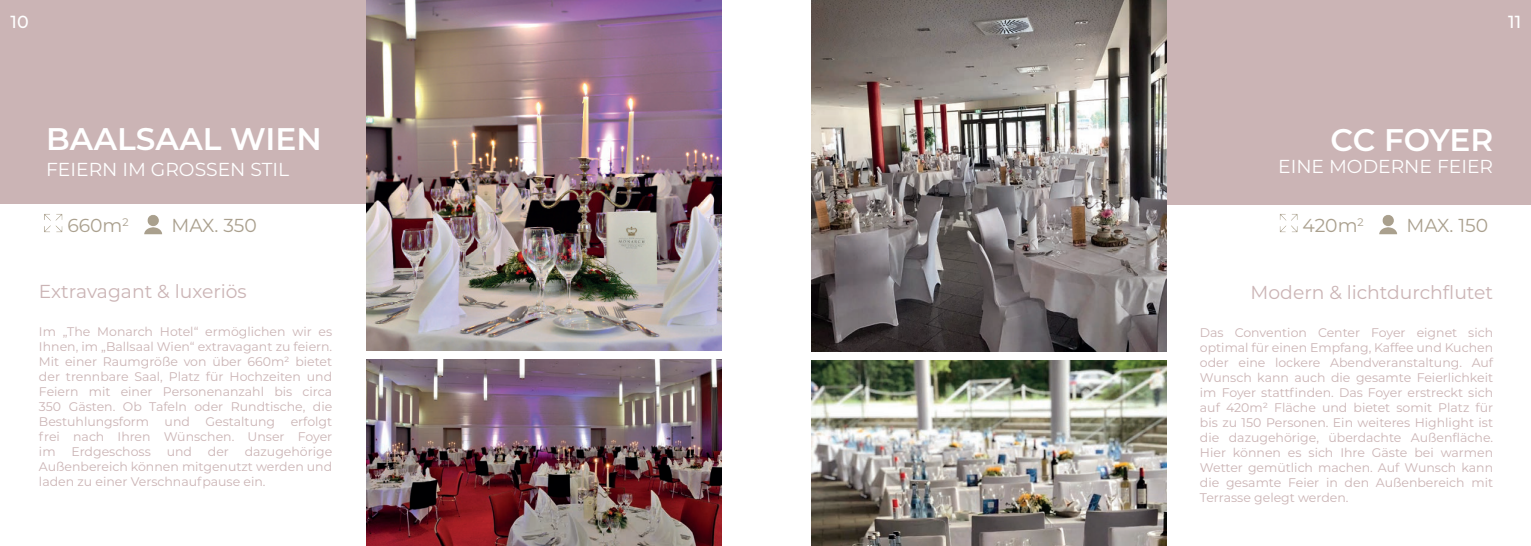
<style>
.page{position:relative;width:1531px;height:546px;background:#fff}
.page>*{position:absolute;margin:0;border:0;box-sizing:border-box;transform-origin:0 0}
.t1{font:600 31.25px "Montserrat";color:#fff}
.t2{font:18.75px "Montserrat";color:#cbb4b5}
.t3{font:18.75px "Montserrat";color:#fff}
.t4{font:18.75px "Montserrat";color:#aaa08e}
.t5{font:500 17.5px "Montserrat";color:#fff}
.t6{font:12.5px/15px "Montserrat";color:#cbb4b5;text-align:justify}
</style>
<div class="page">
<div style="left:0;top:0;width:702px;height:204px;background:#cbb4b5"></div>
<img style="left:367px;top:0;width:354px;height:350px">
<img style="left:367px;top:360px;width:354px;height:186px">
<img style="left:44px;top:214px;width:19px;height:19px">
<img style="left:144px;top:215px;width:18px;height:20px">
<div style="left:811px;top:0;width:720px;height:205px;background:#cbb4b5"></div>
<img style="left:812px;top:0;width:354px;height:351px">
<img style="left:812px;top:361px;width:354px;height:185px">
<img style="left:1279px;top:214px;width:19px;height:19px">
<img style="left:1379px;top:215px;width:18px;height:20px">
<h3 class="t5" style="left:11px;top:9px;width:20px">10</h3>
<h3 class="t5" style="left:1508px;top:9px;width:14px">11</h3>
<h1 class="t1" style="left:46px;top:117px;width:277px">BAALSAAL WIEN</h1>
<h2 class="t3" style="left:46px;top:156px;width:245px">FEIERN IM GROSSEN STIL</h2>
<h2 class="t4" style="left:67px;top:212px;width:63px">660m<sup>2</sup></h2>
<h2 class="t4" style="left:171px;top:212px;width:87px">MAX. 350</h2>
<h2 class="t2" style="left:39px;top:279px;width:209px">Extravagant &amp; luxeriös</h2>
<p class="t6" style="left:39px;top:323px;width:295px">Im „The Monarch Hotel“ ermöglichen wir es Ihnen, im „Ballsaal Wien“ extravagant zu feiern.<br>Mit einer Raumgröße von über 660m² bietet der trennbare Saal, Platz für Hochzeiten und Feiern mit einer Personenanzahl bis circa 350 Gästen. Ob Tafeln oder Rundtische, die Bestuhlungsform und Gestaltung erfolgt frei nach Ihren Wünschen. Unser Foyer im</p>
<p class="t6" style="left:39px;top:443px;width:295px;text-indent:206px">dazugehörige Außenbereich können mitgenutzt werden und laden zu einer Verschnaufpause ein.</p>
<p class="t6" style="left:71px;top:443px;width:81px">Erdgeschoss</p>
<p class="t6" style="left:167px;top:443px;width:27px">und</p>
<p class="t6" style="left:208px;top:443px;width:23px">der</p>
<h1 class="t1" style="left:1330px;top:118px;width:164px">CC FOYER</h1>
<h2 class="t3" style="left:1278px;top:154px;width:217px">EINE MODERNE FEIER</h2>
<h2 class="t4" style="left:1302px;top:212px;width:63px">420m<sup>2</sup></h2>
<h2 class="t4" style="left:1406px;top:212px;width:83px">MAX. 150</h2>
<h2 class="t2" style="left:1250px;top:279px;width:244px">Modern &amp; lichtdurchflutet</h2>
<p class="t6" style="left:1200px;top:324px;width:295px">Das Convention Center Foyer eignet sich optimal für einen Empfang, Kaffee und Kuchen oder eine lockere Abendveranstaltung. Auf Wunsch kann auch die gesamte Feierlichkeit im Foyer stattfinden. Das Foyer erstreckt sich auf 420m² Fläche und bietet somit Platz für bis zu 150 Personen. Ein weiteres Highlight ist die dazugehörige, überdachte Außenfläche.<br>Hier können es sich Ihre Gäste bei warmen Wetter gemütlich machen. Auf Wunsch kann die gesamte Feier in den Außenbereich mit Terrasse gelegt werden.</p>
</div>
